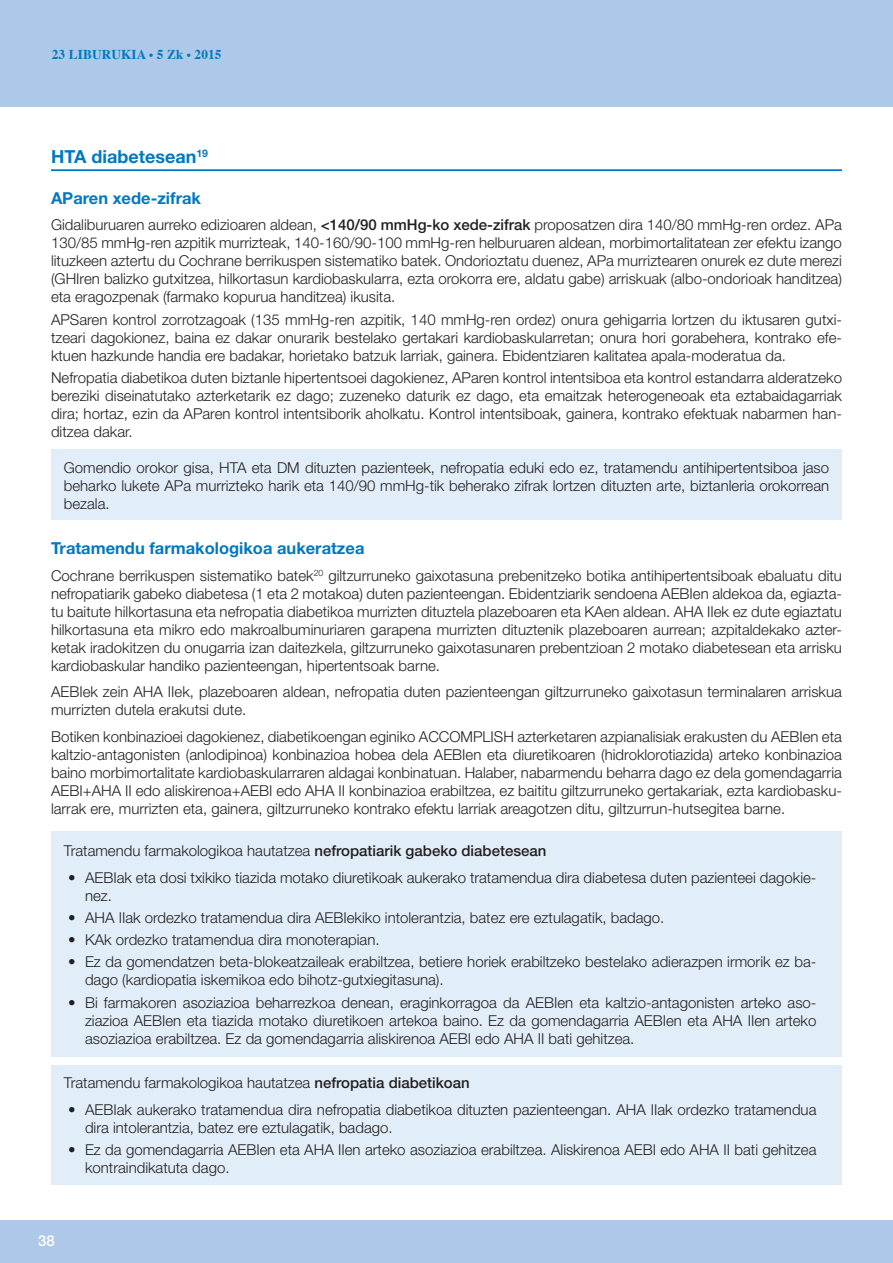
<style>
.page{position:relative;width:893px;height:1263px;background:#fff}
.page>*{position:absolute;margin:0;border:0;box-sizing:border-box;transform-origin:0 0}
.t1{font:700 18px "Helvetica Neue";color:#0079c1}
.t2{font:700 16.5px "Helvetica Neue";color:#0079c1}
.t3{font:300 15px/18px "Helvetica Neue";color:#231f20;text-align:justify}
.t4{font:500 15px "Helvetica Neue";color:#fff}
.t5{font:700 13.5px "Times";letter-spacing:.01em;color:#0079c1}
.s1{font-size:12px}
.s2{font-weight:500}
</style>
<div class="page">
<div style="left:0;top:0;width:893px;height:106px;background:#adc8e9"></div>
<div style="left:0;top:1220px;width:893px;height:43px;background:#adc8e9"></div>
<hr style="left:51px;top:169px;width:791px;height:2px;background:#0079c1">
<div style="left:51px;top:450px;width:791px;height:70px;background:#e1eef9"></div>
<div style="left:51px;top:831px;width:791px;height:226px;background:#e1eef9"></div>
<div style="left:51px;top:1065px;width:791px;height:119px;background:#e1eef9"></div>
<p class="t5" style="left:52px;top:42px;width:171px">23 LIBURUKIA <span class="s1">•</span> 5 Zk <span class="s1">•</span> 2015</p>
<p class="t1" style="left:51px;top:145px;width:158px">HTA diabetesean<sup>19</sup></p>
<p class="t2" style="left:51px;top:188px;width:152px">AParen xede-zifrak</p>
<p class="t3" style="left:51px;top:216px;width:792px">Gidaliburuaren aurreko edizioaren aldean, <span class="s2">&lt;140/90 mmHg-ko xede-zifrak</span> proposatzen dira 140/80 mmHg-ren ordez. APa 130/85 mmHg-ren azpitik murrizteak, 140-160/90-100 mmHg-ren helburuaren aldean, morbimortalitatean zer efektu izango lituzkeen aztertu du Cochrane berrikuspen sistematiko batek. Ondorioztatu duenez, APa murriztearen onurek ez dute merezi (GHIren balizko gutxitzea, hilkortasun kardiobaskularra, ezta orokorra ere, aldatu gabe) arriskuak (albo-ondorioak handitzea) eta eragozpenak (farmako kopurua handitzea) ikusita.</p>
<p class="t3" style="left:51px;top:310px;width:792px">APSaren kontrol zorrotzagoak (135 mmHg-ren azpitik, 140 mmHg-ren ordez) onura gehigarria lortzen du iktusaren gutxi&shy;tzeari dagokionez, baina ez dakar onurarik bestelako gertakari kardiobaskularretan; onura hori gorabehera, kontrako efe&shy;ktuen hazkunde handia ere badakar, horietako batzuk larriak, gainera. Ebidentziaren kalitatea apala-moderatua da.</p>
<p class="t3" style="left:51px;top:368px;width:792px">Nefropatia diabetikoa duten biztanle hipertentsoei dagokienez, AParen kontrol intentsiboa eta kontrol estandarra alderatzeko bereziki diseinatutako azterketarik ez dago; zuzeneko daturik ez dago, eta emaitzak heterogeneoak eta eztabaidagarriak dira; hortaz, ezin da AParen kontrol intentsiborik aholkatu. Kontrol intentsiboak, gainera, kontrako efektuak nabarmen han&shy;ditzea dakar.</p>
<p class="t3" style="left:64px;top:458px;width:767px">Gomendio orokor gisa, HTA eta DM dituzten pazienteek, nefropatia eduki edo ez, tratamendu antihipertentsiboa jaso beharko lukete APa murrizteko harik eta 140/90 mmHg-tik beherako zifrak lortzen dituzten arte, biztanleria orokorrean bezala.</p>
<p class="t2" style="left:51px;top:538px;width:315px">Tratamendu farmakologikoa aukeratzea</p>
<p class="t3" style="left:51px;top:566px;width:792px">Cochrane berrikuspen sistematiko batek<sup>20</sup> giltzurruneko gaixotasuna prebenitzeko botika antihipertentsiboak ebaluatu ditu nefropatiarik gabeko diabetesa (1 eta 2 motakoa) duten pazienteengan. Ebidentziarik sendoena AEBIen aldekoa da, egiazta&shy;tu baitute hilkortasuna eta nefropatia diabetikoa murrizten dituztela plazeboaren eta KAen aldean. AHA IIek ez dute egiaztatu hilkortasuna eta mikro edo makroalbuminuriaren garapena murrizten dituztenik plazeboaren aurrean; azpitaldekako azter&shy;ketak iradokitzen du onugarria izan daitezkela, giltzurruneko gaixotasunaren prebentzioan 2 motako diabetesean eta arrisku kardiobaskular handiko pazienteengan, hipertentsoak barne.</p>
<p class="t3" style="left:51px;top:683px;width:792px">AEBIek zein AHA IIek, plazeboaren aldean, nefropatia duten pazienteengan giltzurruneko gaixotasun terminalaren arriskua murrizten dutela erakutsi dute.</p>
<p class="t3" style="left:51px;top:727px;width:792px">Botiken konbinazioei dagokienez, diabetikoengan eginiko ACCOMPLISH azterketaren azpianalisiak erakusten du AEBIen eta kaltzio-antagonisten (anlodipinoa) konbinazioa hobea dela AEBIen eta diuretikoaren (hidroklorotiazida) arteko konbinazioa baino morbimortalitate kardiobaskularraren aldagai konbinatuan. Halaber, nabarmendu beharra dago ez dela gomendagarria AEBI+AHA II edo aliskirenoa+AEBI edo AHA II konbinazioa erabiltzea, ez baititu giltzurruneko gertakariak, ezta kardiobasku&shy;larrak ere, murrizten eta, gainera, giltzurruneko kontrako efektu larriak areagotzen ditu, giltzurrun-hutsegitea barne.</p>
<p class="t3" style="left:64px;top:841px;width:484px">Tratamendu farmakologikoa hautatzea <span class="s2">nefropatiarik gabeko diabetesean</span></p>
<p class="t3" style="left:85px;top:868px;width:733px;text-indent:-17px">• AEBIak eta dosi txikiko tiazida motako diuretikoak aukerako tratamendua dira diabetesa duten pazienteei dagokie&shy;nez.</p>
<p class="t3" style="left:68px;top:908px;width:598px">• AHA IIak ordezko tratamendua dira AEBIekiko intolerantzia, batez ere eztulagatik, badago.</p>
<p class="t3" style="left:68px;top:930px;width:313px">• KAk ordezko tratamendua dira monoterapian.</p>
<p class="t3" style="left:85px;top:953px;width:733px;text-indent:-17px">• Ez da gomendatzen beta-blokeatzaileak erabiltzea, betiere horiek erabiltzeko bestelako adierazpen irmorik ez ba&shy;dago (kardiopatia iskemikoa edo bihotz-gutxiegitasuna).</p>
<p class="t3" style="left:85px;top:993px;width:733px;text-indent:-17px">• Bi farmakoren asoziazioa beharrezkoa denean, eraginkorragoa da AEBIen eta kaltzio-antagonisten arteko aso&shy;ziazioa AEBIen eta tiazida motako diuretikoen artekoa baino. Ez da gomendagarria AEBIen eta AHA IIen arteko asoziazioa erabiltzea. Ez da gomendagarria aliskirenoa AEBI edo AHA II bati gehitzea.</p>
<p class="t3" style="left:64px;top:1074px;width:407px">Tratamendu farmakologikoa hautatzea <span class="s2">nefropatia diabetikoan</span></p>
<p class="t3" style="left:85px;top:1100px;width:733px;text-indent:-17px">• AEBIak aukerako tratamendua dira nefropatia diabetikoa dituzten pazienteengan. AHA IIak ordezko tratamendua dira intolerantzia, batez ere eztulagatik, badago.</p>
<p class="t3" style="left:85px;top:1140px;width:733px;text-indent:-17px">• Ez da gomendagarria AEBIen eta AHA IIen arteko asoziazioa erabiltzea. Aliskirenoa AEBI edo AHA II bati gehitzea kontraindikatuta dago.</p>
<p class="t4" style="left:38px;top:1231px;width:18px">38</p>
</div>
